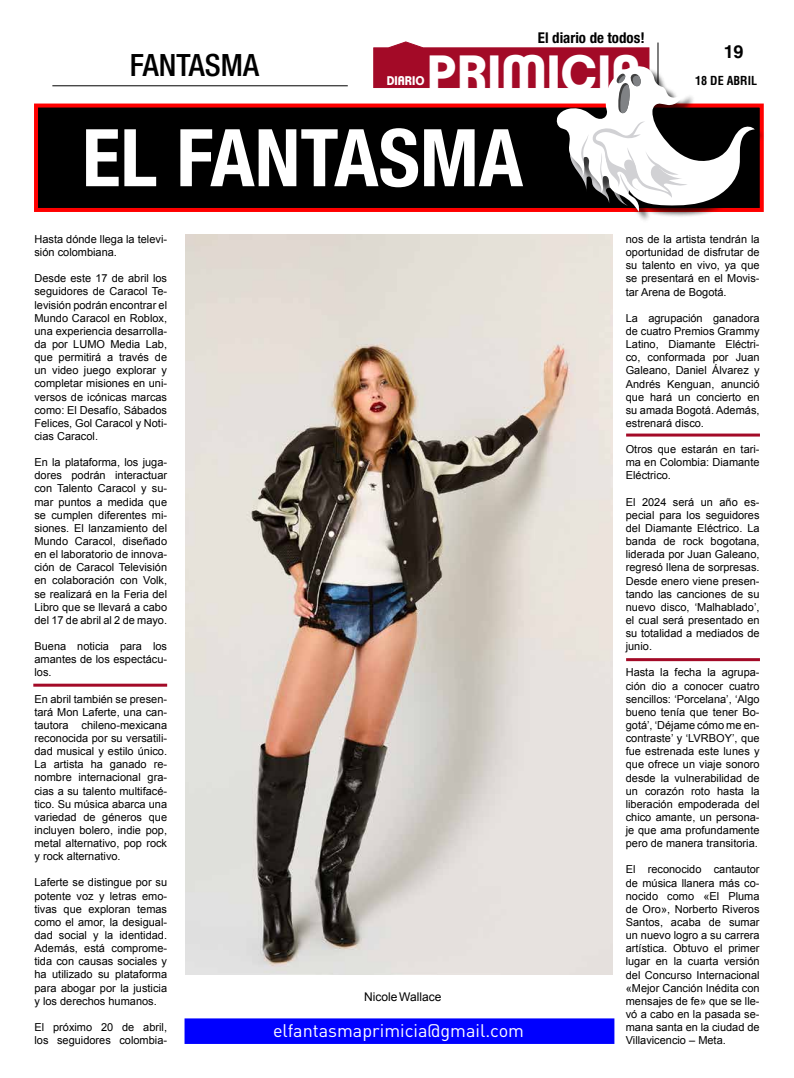
<style>
.page{position:relative;width:794px;height:1078px;background:#fff}
.page>*{position:absolute;margin:0;border:0;box-sizing:border-box;transform-origin:0 0}
.t1{font:700 condensed 79.6px "Helvetica Neue LT Std";color:#fff}
.t2{font:700 49.4px "Clemente P Dam";color:#fff}
.t3{font:500 condensed 30.7px "Helvetica Neue LT Std";color:#000}
.t4{font:18px "DINOT";color:#fff}
.t5{font:700 18px "Helvetica LT Std";color:#000}
.t6{font:700 condensed 14.9px "Helvetica Neue LT Std";color:#000}
.t7{font:700 12.2px "Clemente P Dam";color:#fff;scale:.96 1}
.t8{font:700 condensed 12.1px "Helvetica LT Std";color:#000}
.t9{font:12px "Arial";color:#000}
.t10{font:11px/13.1px "Arial";color:#000;text-align:justify}
.s1{color:#fff}
</style>
<div class="page">
<hr style="left:52px;top:85px;width:296px;height:1px;background:#000">
<div style="left:36px;top:105px;width:726px;height:105px;background:#000"></div>
<div style="left:34px;top:103px;width:730px;height:109px;border:4px solid #f00"></div>
<div style="left:558px;top:68px;width:208px;height:155px;background:#000;opacity:.75"></div>
<div style="left:184px;top:1018px;width:430px;height:25px;background:#00f;border:3px solid #00f"></div>
<img style="left:185px;top:235px;width:427px;height:739px">
<hr style="left:626px;top:658px;width:134px;height:3px;background:#a30a27">
<hr style="left:626px;top:433px;width:134px;height:3px;background:#a30a27">
<hr style="left:33px;top:683px;width:134px;height:3px;background:#a30a27">
<svg style="left:373px;top:42px;width:381px;height:170px"></svg>
<h3 class="t3" style="left:130px;top:46px;width:131px">FANTASMA</h3>
<h3 class="t6" style="left:538px;top:29px;width:113px">El diario de todos!<span class="s1">!</span></h3>
<h2 class="t2" style="left:427px;top:43px;width:215px">PRIMICIA</h2>
<p class="t7" style="left:387px;top:73px;width:41px">DIARIO</p>
<h1 class="t1" style="left:82px;top:110px;width:442px">EL FANTASMA</h1>
<h3 class="t5" style="left:724px;top:41px;width:21px">19</h3>
<p class="t8" style="left:695px;top:73px;width:63px">18 DE ABRIL</p>
<p class="t10" style="left:34px;top:232px;width:134px">Hasta dónde llega la televi&shy;sión colombiana.</p>
<p class="t10" style="left:34px;top:272px;width:134px">Desde este 17 de abril los seguidores de Caracol Te&shy;levisión podrán encontrar el Mundo Caracol en Roblox, una experiencia desarrolla&shy;da por LUMO Media Lab, que permitirá a través de un video juego explorar y completar misiones en uni&shy;versos de icónicas marcas como: El Desafío, Sábados Felices, Gol Caracol y Noti&shy;cias Caracol.</p>
<p class="t10" style="left:34px;top:456px;width:134px">En la plataforma, los juga&shy;dores podrán interactuar con Talento Caracol y su&shy;mar puntos a medida que se cumplen diferentes mi&shy;siones. El lanzamiento del Mundo Caracol, diseñado en el laboratorio de innova&shy;ción de Caracol Televisión en colaboración con Volk, se realizará en la Feria del Libro que se llevará a cabo del 17 de abril al 2 de mayo.</p>
<p class="t10" style="left:34px;top:639px;width:134px">Buena noticia para los amantes de los espectácu&shy;los.</p>
<p class="t10" style="left:34px;top:692px;width:134px">En abril también se presen&shy;tará Mon Laferte, una can&shy;tautora chileno-mexicana reconocida por su versatili&shy;dad musical y estilo único.<br>La artista ha ganado re&shy;nombre internacional gra&shy;cias a su talento multifacé&shy;tico. Su música abarca una variedad de géneros que incluyen bolero, indie pop, metal alternativo, pop rock y rock alternativo.</p>
<p class="t10" style="left:34px;top:876px;width:134px">Laferte se distingue por su potente voz y letras emo&shy;tivas que exploran temas como el amor, la desigual&shy;dad social y la identidad.<br>Además, está comprome&shy;tida con causas sociales y ha utilizado su plataforma para abogar por la justicia y los derechos humanos.</p>
<p class="t10" style="left:34px;top:1020px;width:134px">El próximo 20 de abril, los seguidores colombia-</p>
<p class="t9" style="left:364px;top:988px;width:79px">Nicole Wallace</p>
<h3 class="t4" style="left:273px;top:1018px;width:252px">elfantasmaprimicia@gmail.com</h3>
<p class="t10" style="left:626px;top:233px;width:135px">nos de la artista tendrán la oportunidad de disfrutar de su talento en vivo, ya que se presentará en el Movis&shy;tar Arena de Bogotá.</p>
<p class="t10" style="left:626px;top:311px;width:135px">La agrupación ganadora de cuatro Premios Grammy Latino, Diamante Eléctri&shy;co, conformada por Juan Galeano, Daniel Álvarez y Andrés Kenguan, anunció que hará un concierto en su amada Bogotá. Además, estrenará disco.</p>
<p class="t10" style="left:626px;top:443px;width:135px">Otros que estarán en tari&shy;ma en Colombia: Diamante Eléctrico.</p>
<p class="t10" style="left:626px;top:495px;width:135px">El 2024 será un año es&shy;pecial para los seguidores del Diamante Eléctrico. La banda de rock bogotana, liderada por Juan Galeano, regresó llena de sorpresas.<br>Desde enero viene presen&shy;tando las canciones de su nuevo disco, ‘Malhablado’, el cual será presentado en su totalidad a mediados de junio.</p>
<p class="t10" style="left:626px;top:666px;width:135px">Hasta la fecha la agrupa&shy;ción dio a conocer cuatro sencillos: ‘Porcelana’, ‘Algo bueno tenía que tener Bo&shy;gotá’, ‘Déjame cómo me en&shy;contraste’ y ‘LVRBOY’, que fue estrenada este lunes y que ofrece un viaje sonoro desde la vulnerabilidad de un corazón roto hasta la liberación empoderada del chico amante, un persona&shy;je que ama profundamente pero de manera transitoria.</p>
<p class="t10" style="left:626px;top:863px;width:135px">El reconocido cantautor de música llanera más co&shy;nocido como «El Pluma de Oro», Norberto Riveros Santos, acaba de sumar un nuevo logro a su carrera artística. Obtuvo el primer lugar en la cuarta versión del Concurso Internacional «Mejor Canción Inédita con mensajes de fe» que se lle&shy;vó a cabo en la pasada se&shy;mana santa en la ciudad de Villavicencio – Meta.</p>
</div>
